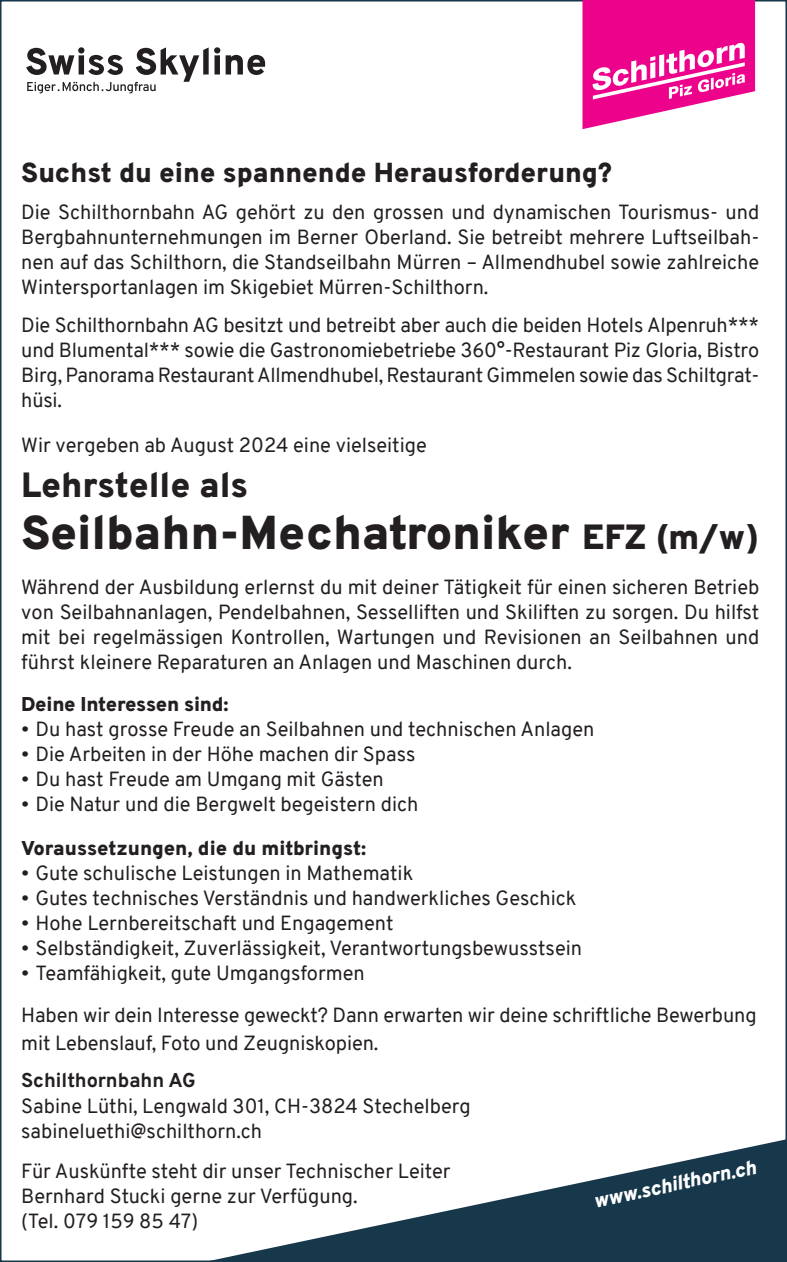
<style>
.page{position:relative;width:787px;height:1262px;background:#fff}
.page>*{position:absolute;margin:0;border:0;box-sizing:border-box;transform-origin:0 0}
.t1{font:900 47.5px "Overpass";color:#231f20}
.t2{font:900 35px "Overpass";color:#231f20}
.t3{font:900 27.5px "Overpass";color:#231f20}
.t4{font:italic 20.25px "Overpass";color:#fff}
.t5{font:20px/25px "Overpass";color:#231f20;text-align:justify}
.t6{font:900 20px "Overpass";letter-spacing:-.01em;color:#231f20}
.t7{font:700 20px "Overpass";color:#231f20}
.s1{font-size:35px}
</style>
<div class="page">
<svg style="left:223px;top:1139px;width:561px;height:119px"></svg>
<svg style="left:582px;top:0;width:173px;height:129px"></svg>
<svg style="left:26px;top:47px;width:239px;height:47px"></svg>
<h3 class="t3" style="left:21px;top:150px;width:592px">Suchst du eine spannende Herausforderung?</h3>
<p class="t5" style="left:21px;top:200px;width:739px">Die Schilthornbahn AG gehört zu den grossen und dynamischen Tourismus- und Bergbahnunternehmungen im Berner Oberland. Sie betreibt mehrere Luftseilbah&shy;nen auf das Schilthorn, die Standseilbahn Mürren – Allmendhubel sowie zahlreiche Wintersportanlagen im Skigebiet Mürren-Schilthorn.</p>
<p class="t5" style="left:21px;top:312px;width:739px">Die Schilthornbahn AG besitzt und betreibt aber auch die beiden Hotels Alpenruh*** und Blumental*** sowie die Gastronomiebetriebe 360°-Restaurant Piz Gloria, Bistro Birg, Panorama Restaurant Allmendhubel, Restaurant Gimmelen sowie das Schiltgrat&shy;hüsi.</p>
<p class="t5" style="left:21px;top:432px;width:407px">Wir vergeben ab August 2024 eine vielseitige</p>
<h2 class="t2" style="left:21px;top:456px;width:228px">Lehrstelle als</h2>
<h1 class="t1" style="left:21px;top:494px;width:739px">Seilbahn-Mechatroniker <span class="s1">EFZ (m/w)</span></h1>
<p class="t5" style="left:21px;top:575px;width:739px">Während der Ausbildung erlernst du mit deiner Tätigkeit für einen sicheren Betrieb von Seilbahnanlagen, Pendelbahnen, Sesselliften und Skiliften zu sorgen. Du hilfst mit bei regelmässigen Kontrollen, Wartungen und Revisionen an Seilbahnen und führst kleinere Reparaturen an Anlagen und Maschinen durch.</p>
<p class="t6" style="left:21px;top:688px;width:209px">Deine Interessen sind:</p>
<p class="t5" style="left:21px;top:716px;width:574px">• Du hast grosse Freude an Seilbahnen und technischen Anlagen</p>
<p class="t5" style="left:21px;top:741px;width:396px">• Die Arbeiten in der Höhe machen dir Spass</p>
<p class="t5" style="left:21px;top:766px;width:364px">• Du hast Freude am Umgang mit Gästen</p>
<p class="t5" style="left:21px;top:791px;width:399px">• Die Natur und die Bergwelt begeistern dich</p>
<p class="t6" style="left:21px;top:832px;width:346px">Voraussetzungen, die du mitbringst:</p>
<p class="t5" style="left:21px;top:860px;width:393px">• Gute schulische Leistungen in Mathematik</p>
<p class="t5" style="left:21px;top:885px;width:556px">• Gutes technisches Verständnis und handwerkliches Geschick</p>
<p class="t5" style="left:21px;top:910px;width:374px">• Hohe Lernbereitschaft und Engagement</p>
<p class="t5" style="left:21px;top:935px;width:562px">• Selbständigkeit, Zuverlässigkeit, Verantwortungsbewusstsein</p>
<p class="t5" style="left:21px;top:951px;width:737px;line-height:42.5px">• Teamfähigkeit, gute Umgangsformen<br>Haben wir dein Interesse geweckt? Dann erwarten wir deine schriftliche Bewerbung</p>
<p class="t5" style="left:21px;top:1030px;width:358px">mit Lebenslauf, Foto und Zeugniskopien.</p>
<p class="t7" style="left:21px;top:1064px;width:176px">Schilthornbahn AG</p>
<p class="t5" style="left:21px;top:1093px;width:451px">Sabine Lüthi, Lengwald 301, CH-3824 Stechelberg sabineluethi@schilthorn.ch</p>
<p class="t5" style="left:21px;top:1158px;width:431px;text-align:left">Für Auskünfte steht dir unser Technischer Leiter<br>Bernhard Stucki gerne zur Verfügung.<br>(Tel. 079 159 85 47)</p>
<p class="t4" style="left:590px;top:1184px;width:167px;rotate:-12deg">www.schilthorn.ch</p>
</div>
